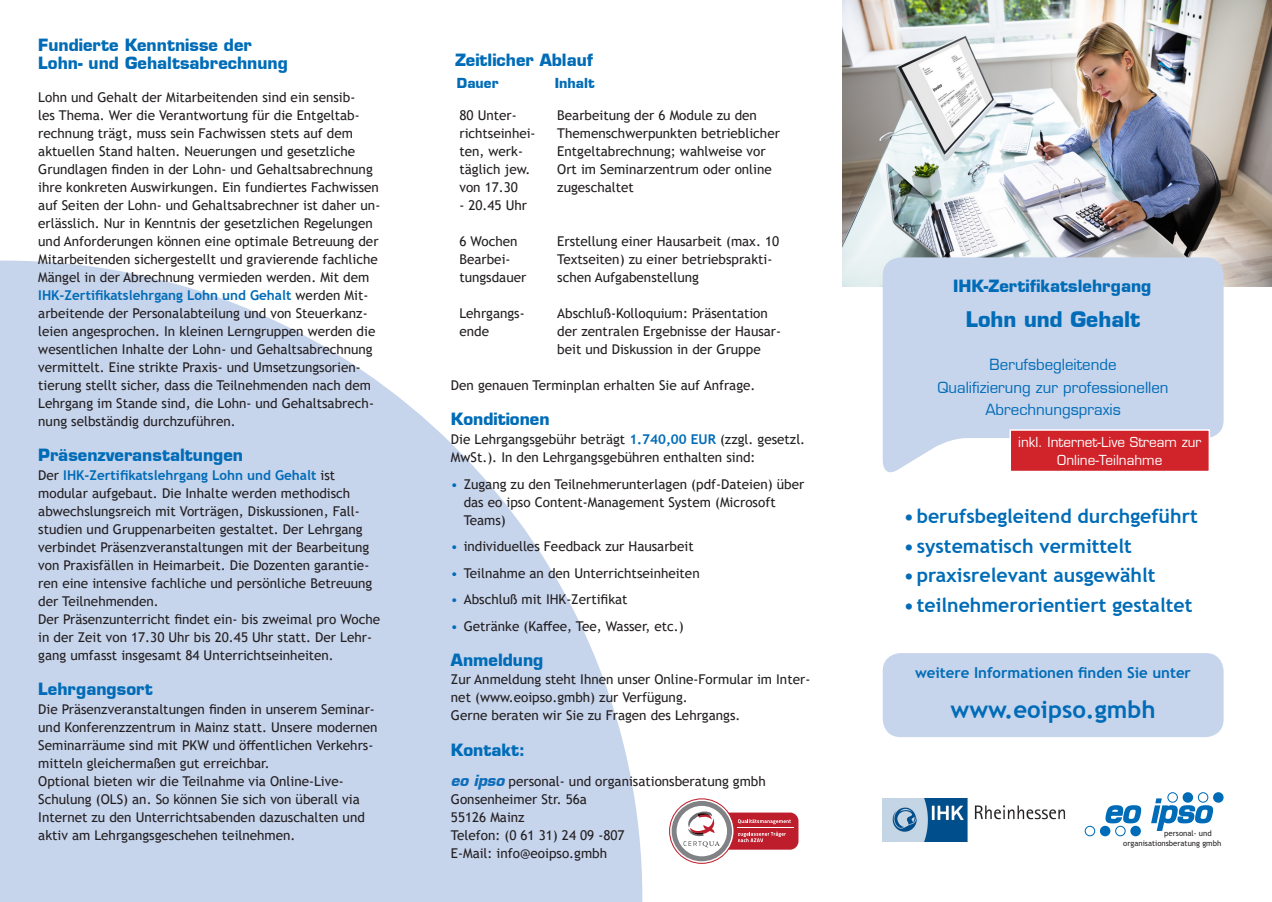
<style>
.page{position:relative;width:1272px;height:902px;background:#fff}
.page>*{position:absolute;margin:0;border:0;box-sizing:border-box;transform-origin:0 0}
.Überschrift{font:700 24px "Trebuchet MS";color:#006cb7}
.t1{font:700 21px "Eurostile";color:#006cb7}
.t2{font:700 19.5px "Trebuchet MS";color:#006cb7}
.Überschrift-2{font:700 16.5px/18px "Eurostile";color:#006cb7}
.Grundtext{font:700 16.5px "Eurostile";color:#006cb7}
.t3{font:15px/22.5px "Eurostile";color:#006cb7;text-align:center}
.Überschrift-3{font:700 15px "Trebuchet MS";color:#006cb7}
.Grundtext-2{font:13.5px/18px "Trebuchet MS";color:#231f20}
.Überschrift-4{font:13.5px/18px "Trebuchet MS";color:#231f20}
.Überschrift-5{font:13.5px/18px "Eurostile";color:#fff;text-align:center}
.Überschrift-6{font:700 13.5px "Eurostile";color:#006cb7}
.t4{font:7.8px/9.3px "Trebuchet MS";color:#231f20}
.s1{font-weight:700;color:#006cb7}
.s2{color:#006cb7}
.s3{font-family:"Eurostile";font-weight:700;font-style:italic;font-size:15px;color:#0e6db8}
</style>
<div class="page">
<img style="left:842px;top:0;width:429px;height:286px">
<svg style="left:0;top:260px;width:642px;height:641px;fill:#c6d4ec"></svg>
<svg style="left:882px;top:257px;width:341px;height:216px;background:#c9d6ed"></svg>
<svg style="left:1084px;top:825px;width:11px;height:11px"></svg>
<svg style="left:1099px;top:825px;width:11px;height:11px"></svg>
<svg style="left:1151px;top:792px;width:63px;height:39px"></svg>
<div style="left:1212px;top:792px;width:11px;height:10px;background:#006cb7;border-radius:50%"></div>
<svg style="left:1104px;top:805px;width:38px;height:31px"></svg>
<div style="left:680px;top:812px;width:118px;height:37px;background:#be1d2c;border-radius:8px"></div>
<hr style="left:737px;top:827px;width:56px;height:1px;background:#fff">
<svg style="left:669px;top:798px;width:121px;height:65px"></svg>
<div style="left:882px;top:653px;width:341px;height:84px;background:#c6d4ec;border-radius:18px"></div>
<img style="left:882px;top:798px;width:184px;height:43px">
<div style="left:1010px;top:430px;width:199px;height:41px;background:#d1232a"></div>
<div style="left:1009px;top:429px;width:200px;height:43px;border:2px solid #fff"></div>
<p class="Überschrift-2" style="left:38px;top:36px;width:251px">Fundierte Kenntnisse der<br>Lohn- und Gehaltsabrechnung</p>
<p class="Grundtext-2" style="left:38px;top:88px;width:343px">Lohn und Gehalt der Mitarbeitenden sind ein sensib-<br>les Thema. Wer die Verantwortung für die Entgeltab&shy;rechnung trägt, muss sein Fachwissen stets auf dem aktuellen Stand halten. Neuerungen und gesetzliche Grundlagen finden in der Lohn- und Gehaltsabrechnung ihre konkreten Auswirkungen. Ein fundiertes Fachwissen auf Seiten der Lohn- und Gehaltsabrechner ist daher un&shy;erlässlich. Nur in Kenntnis der gesetzlichen Regelungen und Anforderungen können eine optimale Betreuung der Mitarbeitenden sichergestellt und gravierende fachliche Mängel in der Abrechnung vermieden werden. Mit dem <span class="s1">IHK-Zertifikatslehrgang Lohn und Gehalt</span> werden Mit&shy;arbeitende der Personalabteilung und von Steuerkanz&shy;leien angesprochen. In kleinen Lerngruppen werden die wesentlichen Inhalte der Lohn- und Gehaltsabrechnung vermittelt. Eine strikte Praxis- und Umsetzungsorien&shy;tierung stellt sicher, dass die Teilnehmenden nach dem Lehrgang im Stande sind, die Lohn- und Gehaltsabrech&shy;nung selbständig durchzuführen.</p>
<p class="Überschrift-2" style="left:38px;top:446px;width:206px">Präsenzveranstaltungen</p>
<p class="Grundtext-2" style="left:38px;top:466px;width:343px">Der <span class="s1">IHK-Zertifikatslehrgang Lohn und Gehalt</span> ist modular aufgebaut. Die Inhalte werden methodisch abwechslungsreich mit Vorträgen, Diskussionen, Fall&shy;studien und Gruppenarbeiten gestaltet. Der Lehrgang verbindet Präsenzveranstaltungen mit der Bearbeitung von Praxisfällen in Heimarbeit. Die Dozenten garantie&shy;ren eine intensive fachliche und persönliche Betreuung der Teilnehmenden.<br>Der Präsenzunterricht findet ein- bis zweimal pro Woche in der Zeit von 17.30 Uhr bis 20.45 Uhr statt. Der Lehr&shy;gang umfasst insgesamt 84 Unterrichtseinheiten.</p>
<p class="Überschrift-2" style="left:38px;top:680px;width:116px">Lehrgangsort</p>
<p class="Grundtext-2" style="left:38px;top:700px;width:340px">Die Präsenzveranstaltungen finden in unserem Seminar&shy;und Konferenzzentrum in Mainz statt. Unsere modernen Seminarräume sind mit PKW und öffentlichen Verkehrs&shy;mitteln gleichermaßen gut erreichbar.<br>Optional bieten wir die Teilnahme via Online-Live-Schulung (OLS) an. So können Sie sich von überall via Internet zu den Unterrichtsabenden dazuschalten und aktiv am Lehrgangsgeschehen teilnehmen.</p>
<p class="Grundtext" style="left:455px;top:49px;width:140px">Zeitlicher Ablauf</p>
<p class="Überschrift-6" style="left:457px;top:75px;width:43px">Dauer</p>
<p class="Überschrift-6" style="left:555px;top:75px;width:41px">Inhalt</p>
<p class="Grundtext-2" style="left:459px;top:106px;width:78px">80 Unter&shy;richtseinhei&shy;ten, werk&shy;täglich jew. von 17.30</p>
<p class="Grundtext-2" style="left:459px;top:196px;width:69px">- 20.45 Uhr</p>
<p class="Grundtext-2" style="left:557px;top:106px;width:224px">Bearbeitung der 6 Module zu den<br>Themenschwerpunkten betrieblicher<br>Entgeltabrechnung; wahlweise vor<br>Ort im Seminarzentrum oder online zugeschaltet</p>
<p class="Grundtext-2" style="left:459px;top:232px;width:68px">6 Wochen<br>Bearbei&shy;tungsdauer</p>
<p class="Grundtext-2" style="left:557px;top:232px;width:223px">Erstellung einer Hausarbeit (max. 10<br>Textseiten) zu einer betriebsprakti&shy;schen Aufgabenstellung</p>
<p class="Grundtext-2" style="left:459px;top:304px;width:67px">Lehrgangs&shy;ende</p>
<p class="Grundtext-2" style="left:557px;top:304px;width:225px">Abschluß-Kolloquium: Präsentation der zentralen Ergebnisse der Hausar&shy;beit und Diskussion in der Gruppe</p>
<p class="Grundtext-2" style="left:451px;top:376px;width:306px">Den genauen Terminplan erhalten Sie auf Anfrage.</p>
<p class="Überschrift-2" style="left:451px;top:410px;width:100px">Konditionen</p>
<p class="Grundtext-2" style="left:451px;top:430px;width:356px">Die Lehrgangsgebühr beträgt <span class="s1">1.740,00 EUR</span> (zzgl. gesetzl.<br>MwSt.). In den Lehrgangsgebühren enthalten sind:</p>
<p class="Grundtext-2" style="left:463px;top:474px;width:342px;text-indent:-13px"><span class="s2">•</span> Zugang zu den Teilnehmerunterlagen (pdf-Dateien) über das eo ipso Content-Management System (Microsoft<br>Teams)</p>
<p class="Grundtext-2" style="left:451px;top:537px;width:244px"><span class="s2">•</span> individuelles Feedback zur Hausarbeit</p>
<p class="Grundtext-2" style="left:451px;top:563px;width:250px"><span class="s2">•</span> Teilnahme an den Unterrichtseinheiten</p>
<p class="Grundtext-2" style="left:451px;top:590px;width:178px"><span class="s2">•</span> Abschluß mit IHK-Zertifikat</p>
<p class="Grundtext-2" style="left:451px;top:616px;width:234px"><span class="s2">•</span> Getränke (Kaffee, Tee, Wasser, etc.)</p>
<p class="Überschrift-2" style="left:451px;top:650px;width:94px">Anmeldung</p>
<p class="Überschrift-4" style="left:451px;top:669px;width:361px">Zur Anmeldung steht Ihnen unser Online-Formular im Inter&shy;net (www.eoipso.gmbh) zur Verfügung.<br>Gerne beraten wir Sie zu Fragen des Lehrgangs.</p>
<p class="Überschrift-2" style="left:451px;top:740px;width:76px">Kontakt:</p>
<p class="Grundtext-2" style="left:451px;top:772px;width:316px"><span class="s3">eo ipso</span> personal- und organisationsberatung gmbh</p>
<p class="Grundtext-2" style="left:451px;top:790px;width:137px">Gonsenheimer Str. 56a</p>
<p class="Grundtext-2" style="left:451px;top:808px;width:75px">55126 Mainz</p>
<p class="Grundtext-2" style="left:451px;top:826px;width:175px">Telefon: (0 61 31) 24 09 -807</p>
<p class="Grundtext-2" style="left:451px;top:844px;width:158px">E-Mail: info@eoipso.gmbh</p>
<p class="Überschrift-2" style="left:953px;top:277px;width:200px">IHK-Zertifikatslehrgang</p>
<p class="t1" style="left:965px;top:306px;width:176px">Lohn und Gehalt</p>
<p class="t3" style="left:937px;top:353px;width:232px">Berufsbegleitende<br>Qualifizierung zur professionellen<br>Abrechnungspraxis</p>
<p class="Überschrift-5" style="left:1018px;top:433px;width:185px">inkl. Internet-Live Stream zur<br>Online-Teilnahme</p>
<p class="t2" style="left:903px;top:504px;width:295px">•berufsbegleitend durchgeführt</p>
<p class="t2" style="left:903px;top:533px;width:229px">•systematisch vermittelt</p>
<p class="t2" style="left:903px;top:563px;width:253px">•praxisrelevant ausgewählt</p>
<p class="t2" style="left:903px;top:592px;width:290px">•teilnehmerorientiert gestaltet</p>
<p class="Überschrift-3" style="left:915px;top:663px;width:277px">weitere Informationen finden Sie unter</p>
<p class="Überschrift" style="left:950px;top:694px;width:207px">www.eoipso.gmbh</p>
<p class="t4" style="left:1123px;top:828px;width:99px;text-indent:41px">personal- und organisationsberatung gmbh</p>
</div>
